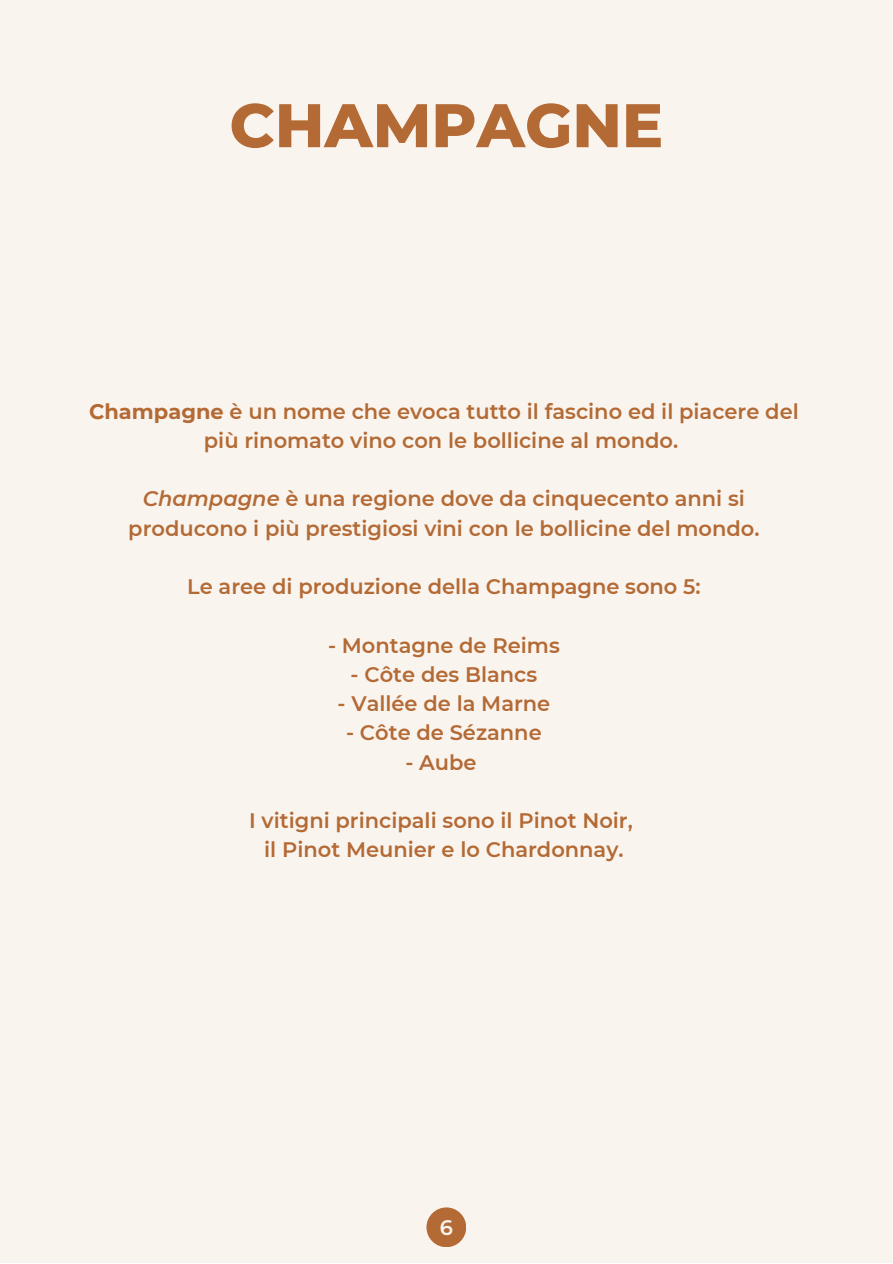
<style>
.page{position:relative;width:893px;height:1264px;background:#fff}
.page>*{position:absolute;margin:0;border:0;box-sizing:border-box;transform-origin:0 0}
.t1{font:800 61.5px "Montserrat";color:#b36a35}
.t2{font:600 21px/29.2px "Montserrat";color:#b36a35;text-align:center}
.t3{font:600 21px "Montserrat";color:#faf4ee}
.s1{font-weight:700}
.s2{font-style:italic}
</style>
<div class="page">
<div style="left:0;top:0;width:892px;height:1262px;background:#faf4ee"></div>
<div style="left:426px;top:1207px;width:40px;height:40px;background:#b36a35;border-radius:50%"></div>
<h1 class="t1" style="left:229px;top:88px;width:435px">CHAMPAGNE</h1>
<p class="t2" style="left:89px;top:396px;width:711px"><span class="s1">Champagne</span> è un nome che evoca tutto il fascino ed il piacere del più rinomato vino con le bollicine al mondo.</p>
<p class="t2" style="left:128px;top:484px;width:632px"><span class="s2">Champagne</span> è una regione dove da cinquecento anni si producono i più prestigiosi vini con le bollicine del mondo.</p>
<p class="t2" style="left:187px;top:572px;width:515px">Le aree di produzione della Champagne sono 5:</p>
<p class="t2" style="left:328px;top:630px;width:233px">- Montagne de Reims</p>
<p class="t2" style="left:350px;top:659px;width:188px">- Côte des Blancs</p>
<p class="t2" style="left:337px;top:689px;width:214px">- Vallée de la Marne</p>
<p class="t2" style="left:346px;top:718px;width:197px">- Côte de Sézanne</p>
<p class="t2" style="left:405px;top:747px;width:73px">- Aube</p>
<p class="t2" style="left:249px;top:805px;width:385px">I vitigni principali sono il Pinot Noir, il Pinot Meunier e lo Chardonnay.</p>
<p class="t3" style="left:440px;top:1214px;width:15px">6</p>
</div>
